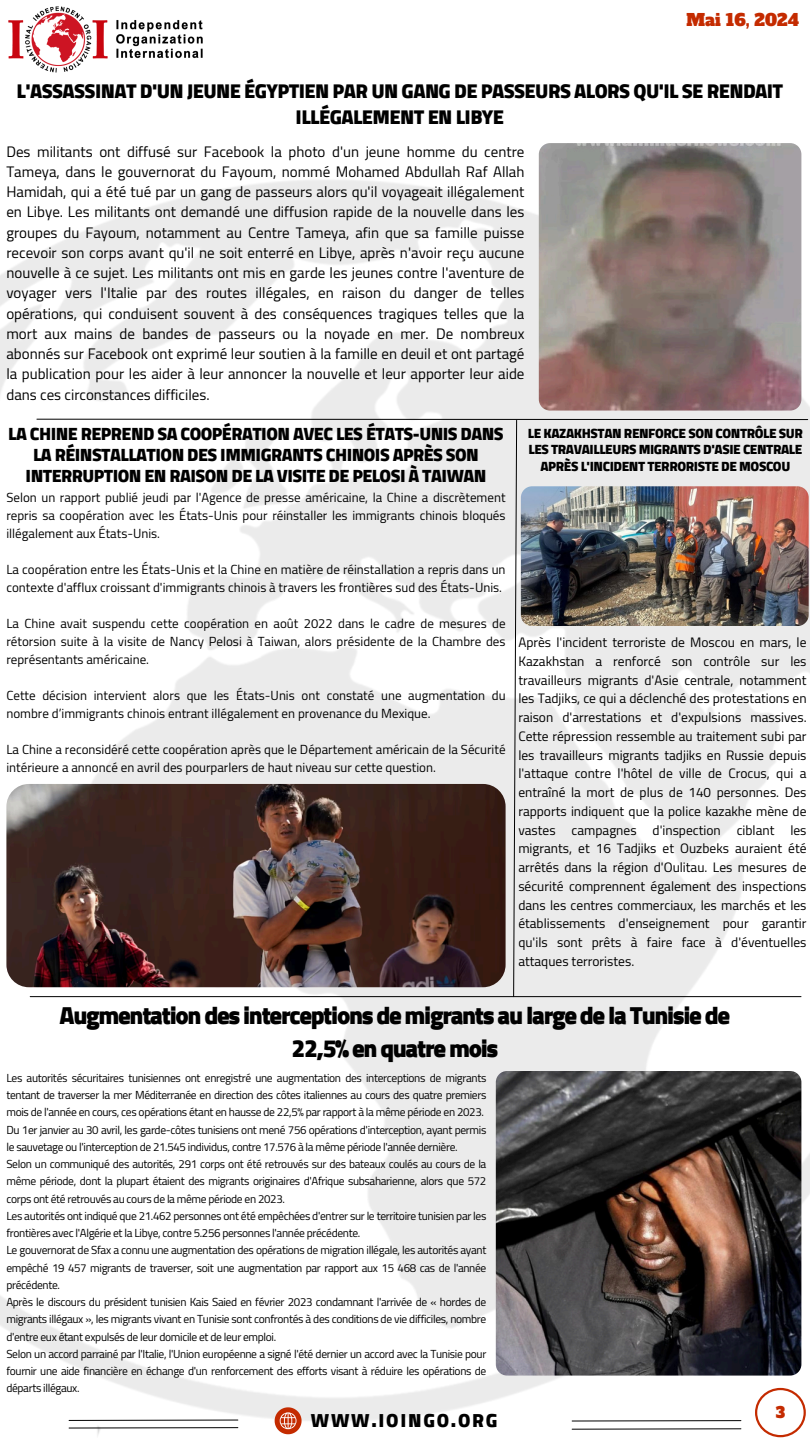
<style>
.page{position:relative;width:810px;height:1440px;background:#fff}
.page>*{position:absolute;margin:0;border:0;box-sizing:border-box;transform-origin:0 0}
.t1{font:900 25px/33px "Cairo";letter-spacing:-.055em;color:#000;text-align:center}
.t2{font:900 20.2px/26.2px "Cairo";letter-spacing:-.03em;color:#000;text-align:center}
.t3{font:900 19.2px "Cairo";letter-spacing:.09em;color:#000}
.t4{font:900 18px/21px "Cairo";letter-spacing:-.03em;color:#000;text-align:center}
.t5{font:16.3px "Alfa Slab One";color:#c42b00}
.t6{font:15px/20.2px "Cairo";color:#000;text-align:justify}
.t7{font:15px "Alfa Slab One";color:#c42b00}
.t8{font:900 13.6px/16.5px "Cairo";letter-spacing:-.03em;color:#000;text-align:center}
.t9{font:13.5px/18.8px "Cairo";color:#000;text-align:justify}
.t10{font:13px/18px "Cairo";color:#000}
.t11{font:11.5px/17.2px "Cairo";letter-spacing:-.03em;color:#000;text-align:justify}
</style>
<div class="page">
<img style="left:0;top:153px;width:810px;height:1283px">
<img style="left:539px;top:143px;width:262px;height:268px">
<hr style="left:30px;top:996px;width:771px;height:1px;background:#000">
<svg style="left:755px;top:1388px;width:51px;height:49px"></svg>
<svg style="left:68px;top:1419px;width:171px;height:2px"></svg>
<svg style="left:275px;top:1407px;width:27px;height:27px"></svg>
<svg style="left:68px;top:1427px;width:171px;height:2px"></svg>
<svg style="left:571px;top:1420px;width:171px;height:2px"></svg>
<svg style="left:571px;top:1428px;width:171px;height:2px"></svg>
<svg style="left:36px;top:418px;width:772px;height:579px"></svg>
<img style="left:6px;top:784px;width:500px;height:203px;border-radius:22px">
<img style="left:8px;top:6px;width:195px;height:67px">
<img style="left:496px;top:1071px;width:305px;height:305px;border-radius:11px">
<p class="t5" style="left:687px;top:9px;width:114px">Mai 16, 2024</p>
<h2 class="t2" style="left:17px;top:78px;width:768px">L'ASSASSINAT D'UN JEUNE ÉGYPTIEN PAR UN GANG DE PASSEURS ALORS QU'IL SE RENDAIT<br>ILLÉGALEMENT EN LIBYE</h2>
<h1 class="t6" style="left:6px;top:141px;width:520px">Des militants ont diffusé sur Facebook la photo d'un jeune homme du centre Tameya, dans le gouvernorat du Fayoum, nommé Mohamed Abdullah Raf Allah Hamidah, qui a été tué par un gang de passeurs alors qu'il voyageait illégalement en Libye. Les militants ont demandé une diffusion rapide de la nouvelle dans les groupes du Fayoum, notamment au Centre Tameya, afin que sa famille puisse recevoir son corps avant qu'il ne soit enterré en Libye, après n'avoir reçu aucune nouvelle à ce sujet. Les militants ont mis en garde les jeunes contre l'aventure de voyager vers l'Italie par des routes illégales, en raison du danger de telles opérations, qui conduisent souvent à des conséquences tragiques telles que la mort aux mains de bandes de passeurs ou la noyade en mer. De nombreux abonnés sur Facebook ont exprimé leur soutien à la famille en deuil et ont partagé la publication pour les aider à leur annoncer la nouvelle et leur apporter leur aide dans ces circonstances difficiles.</h1>
<h3 class="t4" style="left:8px;top:423px;width:497px">LA CHINE REPREND SA COOPÉRATION AVEC LES ÉTATS-UNIS DANS<br>LA RÉINSTALLATION DES IMMIGRANTS CHINOIS APRÈS SON<br>INTERRUPTION EN RAISON DE LA VISITE DE PELOSI À TAIWAN</h3>
<p class="t10" style="left:6px;top:489px;width:501px;text-align:justify">Selon un rapport publié jeudi par l'Agence de presse américaine, la Chine a discrètement repris sa coopération avec les États-Unis pour réinstaller les immigrants chinois bloqués illégalement aux États-Unis.</p>
<p class="t10" style="left:6px;top:561px;width:501px">La coopération entre les États-Unis et la Chine en matière de réinstallation a repris dans un contexte d'afflux croissant d'immigrants chinois à travers les frontières sud des États-Unis.</p>
<p class="t10" style="left:6px;top:615px;width:501px;text-align:justify">La Chine avait suspendu cette coopération en août 2022 dans le cadre de mesures de rétorsion suite à la visite de Nancy Pelosi à Taiwan, alors présidente de la Chambre des représentants américaine.</p>
<p class="t10" style="left:6px;top:687px;width:501px">Cette décision intervient alors que les États-Unis ont constaté une augmentation du nombre d’immigrants chinois entrant illégalement en provenance du Mexique.</p>
<p class="t10" style="left:6px;top:741px;width:501px">La Chine a reconsidéré cette coopération après que le Département américain de la Sécurité intérieure a annoncé en avril des pourparlers de haut niveau sur cette question.</p>
<p class="t8" style="left:528px;top:425px;width:277px">LE KAZAKHSTAN RENFORCE SON CONTRÔLE SUR<br>LES TRAVAILLEURS MIGRANTS D'ASIE CENTRALE<br>APRÈS L'INCIDENT TERRORISTE DE MOSCOU</p>
<p class="t9" style="left:518px;top:633px;width:290px">Après l'incident terroriste de Moscou en mars, le Kazakhstan a renforcé son contrôle sur les travailleurs migrants d'Asie centrale, notamment les Tadjiks, ce qui a déclenché des protestations en raison d'arrestations et d'expulsions massives.<br>Cette répression ressemble au traitement subi par les travailleurs migrants tadjiks en Russie depuis l'attaque contre l'hôtel de ville de Crocus, qui a entraîné la mort de plus de 140 personnes. Des rapports indiquent que la police kazakhe mène de vastes campagnes d'inspection ciblant les migrants, et 16 Tadjiks et Ouzbeks auraient été arrêtés dans la région d'Oulitau. Les mesures de sécurité comprennent également des inspections dans les centres commerciaux, les marchés et les établissements d'enseignement pour garantir qu'ils sont prêts à faire face à d'éventuelles attaques terroristes.</p>
<p class="t1" style="left:60px;top:999px;width:672px">Augmentation des interceptions de migrants au large de la Tunisie de<br>22,5% en quatre mois</p>
<p class="t11" style="left:6px;top:1069px;width:481px">Les autorités sécuritaires tunisiennes ont enregistré une augmentation des interceptions de migrants tentant de traverser la mer Méditerranée en direction des côtes italiennes au cours des quatre premiers mois de l'année en cours, ces opérations étant en hausse de 22,5% par rapport à la même période en 2023.</p>
<p class="t11" style="left:6px;top:1121px;width:481px">Du 1er janvier au 30 avril, les garde-côtes tunisiens ont mené 756 opérations d'interception, ayant permis le sauvetage ou l'interception de 21.545 individus, contre 17.576 à la même période l'année dernière.</p>
<p class="t11" style="left:6px;top:1156px;width:481px">Selon un communiqué des autorités, 291 corps ont été retrouvés sur des bateaux coulés au cours de la même période, dont la plupart étaient des migrants originaires d'Afrique subsaharienne, alors que 572 corps ont été retrouvés au cours de la même période en 2023.</p>
<p class="t11" style="left:6px;top:1207px;width:481px">Les autorités ont indiqué que 21.462 personnes ont été empêchées d'entrer sur le territoire tunisien par les frontières avec l'Algérie et la Libye, contre 5.256 personnes l'année précédente.</p>
<p class="t11" style="left:6px;top:1242px;width:481px">Le gouvernorat de Sfax a connu une augmentation des opérations de migration illégale, les autorités ayant empêché 19 457 migrants de traverser, soit une augmentation par rapport aux 15 468 cas de l'année précédente.</p>
<p class="t11" style="left:6px;top:1294px;width:481px">Après le discours du président tunisien Kais Saied en février 2023 condamnant l'arrivée de « hordes de migrants illégaux », les migrants vivant en Tunisie sont confrontés à des conditions de vie difficiles, nombre d'entre eux étant expulsés de leur domicile et de leur emploi.</p>
<p class="t11" style="left:6px;top:1345px;width:481px">Selon un accord parrainé par l'Italie, l'Union européenne a signé l'été dernier un accord avec la Tunisie pour fournir une aide financière en échange d'un renforcement des efforts visant à réduire les opérations de départs illégaux.</p>
<p class="t3" style="left:311px;top:1409px;width:188px">WWW.IOINGO.ORG</p>
<p class="t7" style="left:776px;top:1402px;width:11px">3</p>
</div>
